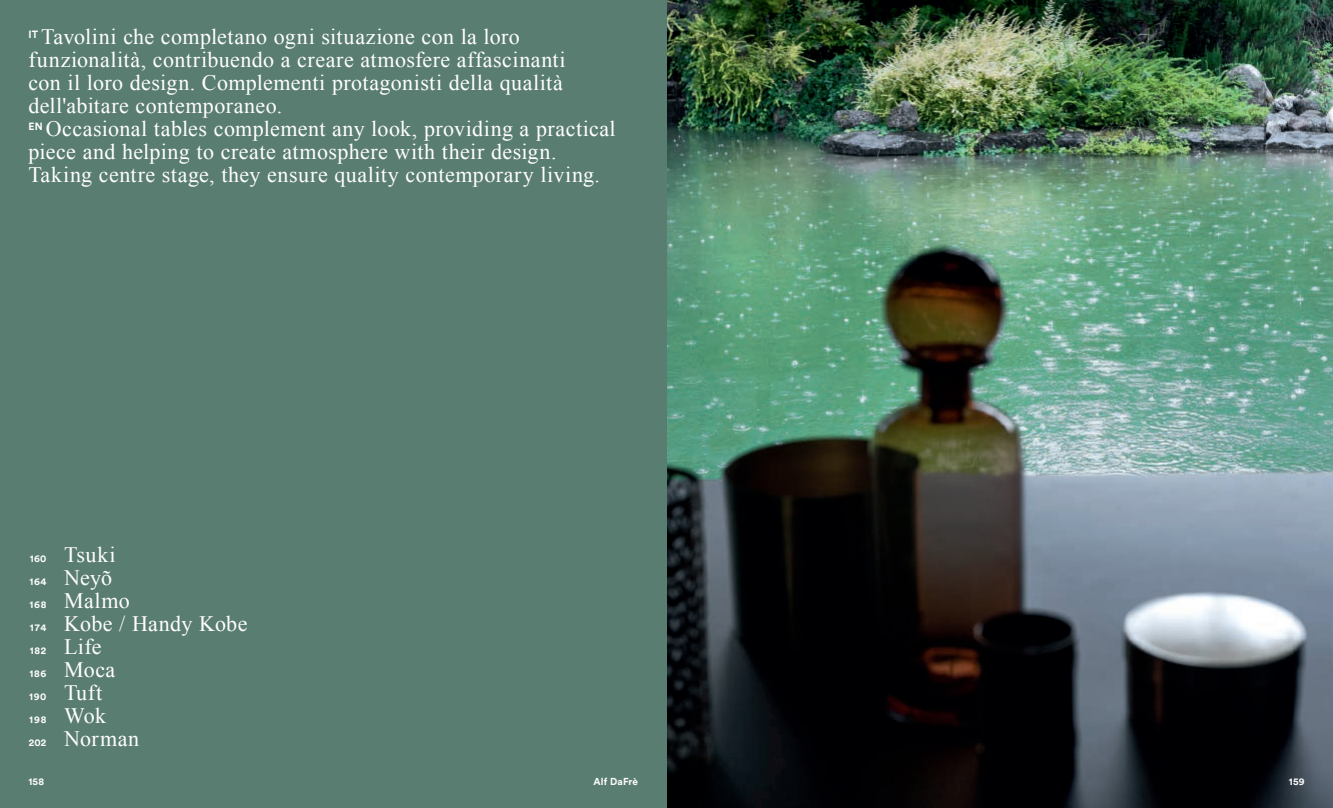
<style>
.page{position:relative;width:1333px;height:808px;background:#fff}
.page>*{position:absolute;margin:0;border:0;box-sizing:border-box;transform-origin:0 0}
.t1{font:22px/23px "Times New Roman";letter-spacing:.02em;color:#fff}
.t2{font:700 10px "Circular Std";letter-spacing:.04em;color:#fff}
.t3{font:700 10px "Circular Std";letter-spacing:.015em;color:#fff}
</style>
<div class="page">
<img style="left:666px;top:0;width:666px;height:808px">
<div style="left:0;top:0;width:666px;height:808px;background:#5a7d71"></div>
<p class="t1" style="left:28px;top:24px;width:589px"><sup>IT</sup> Tavolini che completano ogni situazione con la loro funzionalità, contribuendo a creare atmosfere affascinanti<br>con il loro design. Complementi protagonisti della qualità dell'abitare contemporaneo.<br><sup>EN</sup> Occasional tables complement any look, providing a practical piece and helping to create atmosphere with their design.<br>Taking centre stage, they ensure quality contemporary living.</p>
<p class="t2" style="left:30px;top:552px;width:18px">160</p>
<p class="t2" style="left:30px;top:575px;width:18px">164</p>
<p class="t2" style="left:30px;top:598px;width:18px">168</p>
<p class="t2" style="left:30px;top:621px;width:18px">174</p>
<p class="t2" style="left:30px;top:644px;width:18px">182</p>
<p class="t2" style="left:30px;top:667px;width:18px">186</p>
<p class="t2" style="left:29px;top:690px;width:19px">190</p>
<p class="t2" style="left:29px;top:713px;width:19px">198</p>
<p class="t2" style="left:29px;top:736px;width:19px">202</p>
<p class="t1" style="left:64px;top:542px;width:185px">Tsuki<br>Neyõ<br>Malmo<br>Kobe / Handy Kobe<br>Life<br>Moca<br>Tuft<br>Wok<br>Norman</p>
<p class="t2" style="left:28px;top:775px;width:17px">158</p>
<p class="t3" style="left:593px;top:775px;width:46px">Alf DaFrè</p>
<p class="t2" style="left:1288px;top:775px;width:17px">159</p>
</div>
